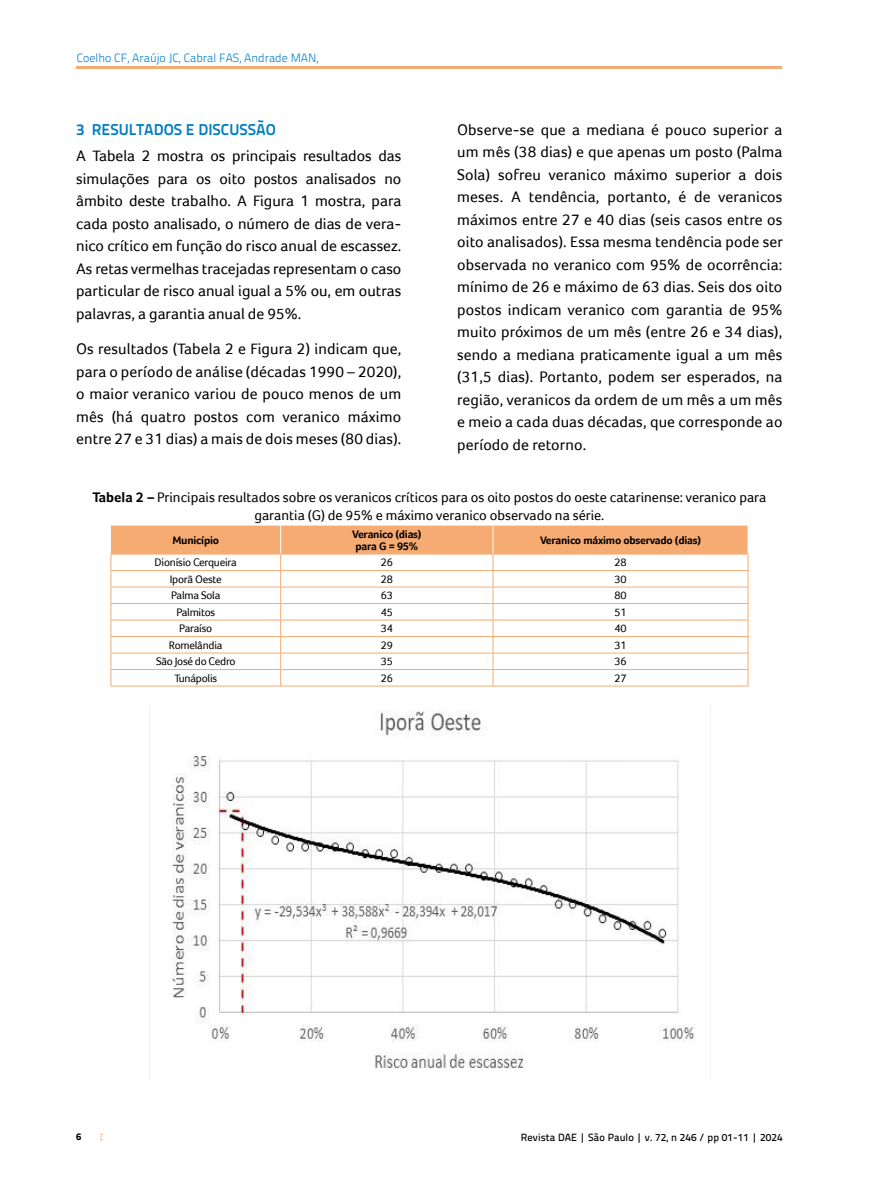
<style>
.page{position:relative;width:893px;height:1191px;background:#fff}
.page>*{position:absolute;margin:0;border:0;box-sizing:border-box;transform-origin:0 0}
.t1{font:15.75px/22.5px "Foco";letter-spacing:.01em;color:#000;text-align:justify}
.t2{font:700 15.75px "Titillium Text 22 L";color:#007ec3}
.t3{font:14.25px/17.1px "Foco";color:#000;text-align:center}
.t4{font:300 12px "Titillium Text 22 L";color:#007ec3}
.t5{font:11.25px "Foco";letter-spacing:-.02em;color:#000}
.t6{font:700 11.25px/12px "Foco";letter-spacing:-.02em;color:#000}
.t7{font:500 10.5px "Titillium Text 22 L";letter-spacing:.01em;color:#000}
.t8{font:800 9.75px "Titillium Text 22 L";color:#000}
.s1{font-weight:700}
</style>
<div class="page">
<hr style="left:77px;top:66px;width:705px;height:3px;background:#f6ab72">
<hr style="left:111px;top:685px;width:170px;height:1px;background:#f6ab72">
<hr style="left:281px;top:685px;width:212px;height:1px;background:#f6ab72">
<hr style="left:493px;top:685px;width:255px;height:1px;background:#f6ab72">
<svg style="left:111px;top:525px;width:638px;height:160px"></svg>
<img style="left:172px;top:710px;width:523px;height:359px">
<p class="t4" style="left:77px;top:49px;width:243px">Coelho CF, Araújo JC, Cabral FAS, Andrade MAN,</p>
<p class="t2" style="left:76px;top:117px;width:201px">3 RESULTADOS E DISCUSSÃO</p>
<p class="t1" style="left:76px;top:145px;width:327px">A Tabela 2 mostra os principais resultados das simulações para os oito postos analisados no âmbito deste trabalho. A Figura 1 mostra, para cada posto analisado, o número de dias de vera&shy;nico crítico em função do risco anual de escassez.<br>As retas vermelhas tracejadas representam o caso particular de risco anual igual a 5% ou, em outras palavras, a garantia anual de 95%.</p>
<p class="t1" style="left:76px;top:337px;width:327px">Os resultados (Tabela 2 e Figura 2) indicam que, para o período de análise (décadas 1990 – 2020), o maior veranico variou de pouco menos de um mês (há quatro postos com veranico máximo entre 27 e 31 dias) a mais de dois meses (80 dias).</p>
<p class="t1" style="left:457px;top:118px;width:327px">Observe-se que a mediana é pouco superior a um mês (38 dias) e que apenas um posto (Palma Sola) sofreu veranico máximo superior a dois meses. A tendência, portanto, é de veranicos máximos entre 27 e 40 dias (seis casos entre os oito analisados). Essa mesma tendência pode ser observada no veranico com 95% de ocorrência: mínimo de 26 e máximo de 63 dias. Seis dos oito postos indicam veranico com garantia de 95% muito próximos de um mês (entre 26 e 34 dias), sendo a mediana praticamente igual a um mês (31,5 dias). Portanto, podem ser esperados, na região, veranicos da ordem de um mês a um mês e meio a cada duas décadas, que corresponde ao período de retorno.</p>
<p class="t3" style="left:93px;top:489px;width:675px"><span class="s1">Tabela 2 –</span> Principais resultados sobre os veranicos críticos para os oito postos do oeste catarinense: veranico para garantia (G) de 95% e máximo veranico observado na série.</p>
<p class="t6" style="left:172px;top:534px;width:48px">Município</p>
<p class="t6" style="left:352px;top:528px;width:71px">Veranico (dias) para G = 95%</p>
<p class="t6" style="left:540px;top:534px;width:162px">Veranico máximo observado (dias)</p>
<p class="t5" style="left:155px;top:556px;width:84px">Dionísio Cerqueira</p>
<p class="t5" style="left:381px;top:556px;width:14px">26</p>
<p class="t5" style="left:614px;top:556px;width:14px">28</p>
<p class="t5" style="left:170px;top:572px;width:53px">Iporã Oeste</p>
<p class="t5" style="left:381px;top:572px;width:14px">28</p>
<p class="t5" style="left:614px;top:572px;width:14px">30</p>
<p class="t5" style="left:171px;top:589px;width:51px">Palma Sola</p>
<p class="t5" style="left:381px;top:589px;width:14px">63</p>
<p class="t5" style="left:614px;top:589px;width:14px">80</p>
<p class="t5" style="left:176px;top:605px;width:40px">Palmitos</p>
<p class="t5" style="left:381px;top:605px;width:14px">45</p>
<p class="t5" style="left:614px;top:605px;width:14px">51</p>
<p class="t5" style="left:179px;top:622px;width:34px">Paraíso</p>
<p class="t5" style="left:381px;top:622px;width:14px">34</p>
<p class="t5" style="left:614px;top:622px;width:14px">40</p>
<p class="t5" style="left:169px;top:638px;width:55px">Romelândia</p>
<p class="t5" style="left:381px;top:638px;width:14px">29</p>
<p class="t5" style="left:614px;top:638px;width:14px">31</p>
<p class="t5" style="left:156px;top:655px;width:81px">São José do Cedro</p>
<p class="t5" style="left:381px;top:655px;width:14px">35</p>
<p class="t5" style="left:614px;top:655px;width:14px">36</p>
<p class="t5" style="left:174px;top:671px;width:44px">Tunápolis</p>
<p class="t5" style="left:381px;top:671px;width:14px">26</p>
<p class="t5" style="left:614px;top:671px;width:14px">27</p>
<p class="t8" style="left:76px;top:1129px;width:7px">6</p>
<p class="t7" style="left:521px;top:1129px;width:263px">Revista DAE | São Paulo | v. 72, n 246 / pp 01-11 | 2024</p>
</div>
